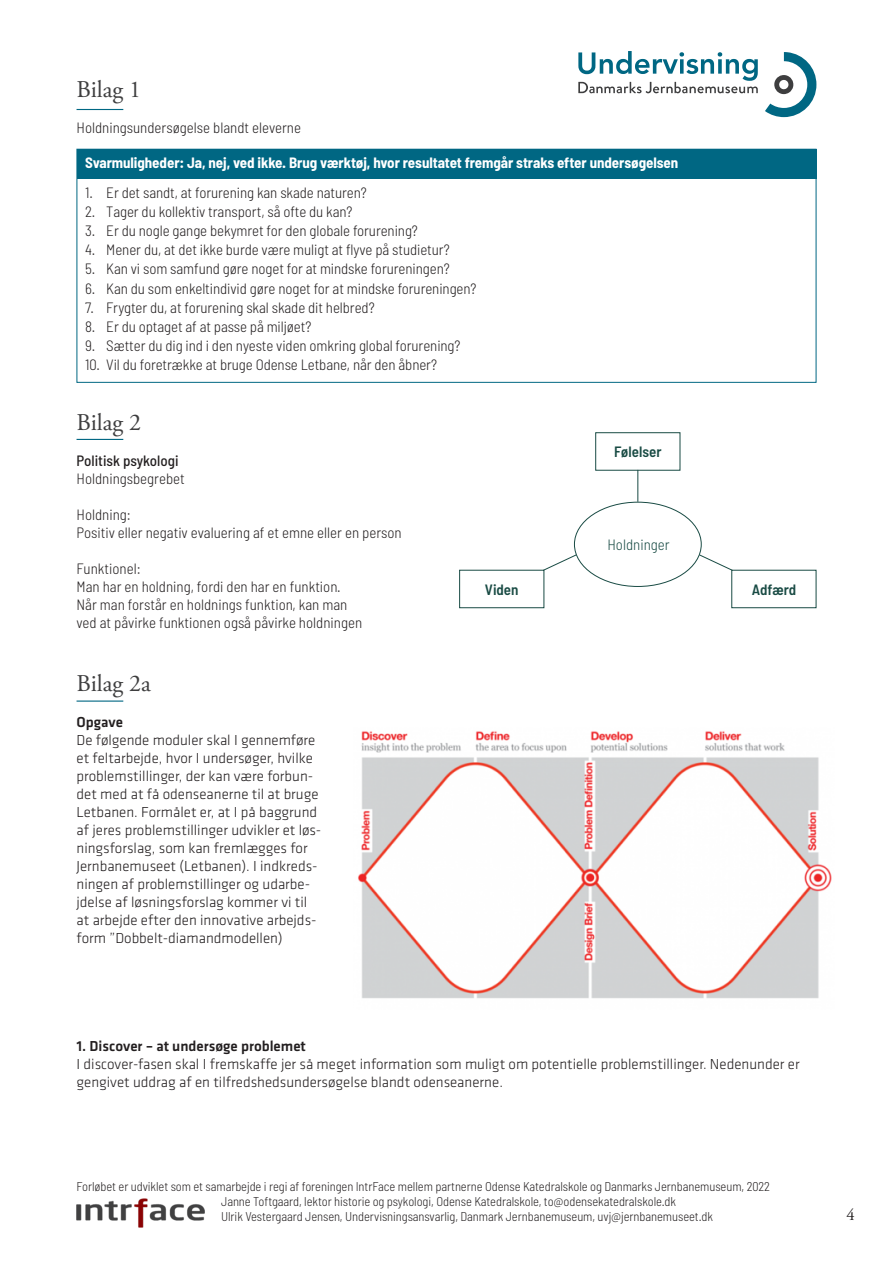
<style>
.page{position:relative;width:893px;height:1263px;background:#fff}
.page>*{position:absolute;margin:0;border:0;box-sizing:border-box;transform-origin:0 0}
.t1{font:24px "Adobe Garamond Pro";color:#3e3e3f}
.t2{font:16.5px "Adobe Garamond Pro";color:#231f20}
.t3{font:300 semi-condensed 15px "Barlow";letter-spacing:-.005em;color:#231f20}
.t4{font:300 15px/18px "Klavika";color:#231f20}
.t5{font:700 semi-condensed 15px "Barlow";letter-spacing:-.005em;color:#fff}
.t6{font:500 15px "Klavika";color:#231f20}
.t7{font:600 semi-condensed 15px "Barlow";color:#194b44}
.t8{font:500 semi-condensed 15px "Barlow";color:#231f20}
.t9{font:300 semi-condensed 15px "Barlow";color:#194b44}
.t10{font:300 semi-condensed 12.75px "Barlow";letter-spacing:-.005em;color:#231f20}
</style>
<div class="page">
<div style="left:595px;top:432px;width:85px;height:39px;border:1px solid #194b44"></div>
<div style="left:459px;top:570px;width:85px;height:38px;border:1px solid #194b44"></div>
<div style="left:731px;top:570px;width:85px;height:38px;border:1px solid #194b44"></div>
<svg style="left:765px;top:52px;width:51px;height:65px"></svg>
<svg style="left:578px;top:51px;width:180px;height:42px"></svg>
<hr style="left:77px;top:109px;width:46px;height:1px;background:#006783">
<hr style="left:77px;top:700px;width:46px;height:2px;background:#006783">
<hr style="left:77px;top:439px;width:46px;height:1px;background:#006783">
<div style="left:77px;top:149px;width:739px;height:30px;background:#006783"></div>
<div style="left:77px;top:149px;width:739px;height:234px;border:1px solid #006783"></div>
<img style="left:358px;top:731px;width:474px;height:267px">
<hr style="left:637px;top:470px;width:1px;height:32px;background:#194b44">
<svg style="left:698px;top:554px;width:35px;height:17px"></svg>
<svg style="left:542px;top:554px;width:35px;height:17px"></svg>
<img style="left:77px;top:1198px;width:128px;height:30px">
<p class="t1" style="left:77px;top:75px;width:66px">Bilag 1</p>
<p class="t3" style="left:77px;top:118px;width:226px">Holdningsundersøgelse blandt eleverne</p>
<p class="t5" style="left:85px;top:153px;width:595px">Svarmuligheder: Ja, nej, ved ikke. Brug værktøj, hvor resultatet fremgår straks efter undersøgelsen</p>
<p class="t3" style="left:85px;top:183px;width:283px">1. Er det sandt, at forurening kan skade naturen?</p>
<p class="t3" style="left:85px;top:202px;width:269px">2. Tager du kollektiv transport, så ofte du kan?</p>
<p class="t3" style="left:85px;top:221px;width:334px">3. Er du nogle gange bekymret for den globale forurening?</p>
<p class="t3" style="left:85px;top:241px;width:366px">4. Mener du, at det ikke burde være muligt at flyve på studietur?</p>
<p class="t3" style="left:85px;top:260px;width:366px">5. Kan vi som samfund gøre noget for at mindske forureningen?</p>
<p class="t3" style="left:85px;top:279px;width:393px">6. Kan du som enkeltindivid gøre noget for at mindske forureningen?</p>
<p class="t3" style="left:85px;top:298px;width:291px">7. Frygter du, at forurening skal skade dit helbred?</p>
<p class="t3" style="left:85px;top:317px;width:228px">8. Er du optaget af at passe på miljøet?</p>
<p class="t3" style="left:85px;top:336px;width:377px">9. Sætter du dig ind i den nyeste viden omkring global forurening?</p>
<p class="t3" style="left:85px;top:355px;width:354px">10. Vil du foretrække at bruge Odense Letbane, når den åbner?</p>
<p class="t1" style="left:77px;top:408px;width:66px">Bilag 2</p>
<p class="t8" style="left:77px;top:451px;width:103px">Politisk psykologi</p>
<p class="t3" style="left:77px;top:469px;width:110px">Holdningsbegrebet</p>
<p class="t3" style="left:77px;top:505px;width:56px">Holdning:</p>
<p class="t3" style="left:77px;top:523px;width:327px">Positiv eller negativ evaluering af et emne eller en person</p>
<p class="t3" style="left:77px;top:559px;width:66px">Funktionel:</p>
<p class="t3" style="left:77px;top:577px;width:266px">Man har en holdning, fordi den har en funktion.</p>
<p class="t3" style="left:77px;top:595px;width:272px">Når man forstår en holdnings funktion, kan man</p>
<p class="t3" style="left:77px;top:613px;width:287px">ved at påvirke funktionen også påvirke holdningen</p>
<p class="t1" style="left:77px;top:669px;width:76px">Bilag 2a</p>
<p class="t6" style="left:77px;top:712px;width:48px">Opgave</p>
<p class="t4" style="left:77px;top:731px;width:246px">De følgende moduler skal I gennemføre et feltarbejde, hvor I undersøger, hvilke problemstillinger, der kan være forbun&shy;det med at få odenseanerne til at bruge Letbanen. Formålet er, at I på baggrund af jeres problemstillinger udvikler et løs-</p>
<p class="t4" style="left:77px;top:839px;width:243px">ningsforslag, som kan fremlægges for Jernbanemuseet (Letbanen). I indkreds&shy;ningen af problemstillinger og udarbe&shy;jdelse af løsningsforslag kommer vi til</p>
<p class="t4" style="left:77px;top:911px;width:241px">at arbejde efter den innovative arbejds&shy;form ”Dobbelt-diamandmodellen)</p>
<p class="t7" style="left:614px;top:442px;width:49px">Følelser</p>
<p class="t9" style="left:607px;top:535px;width:64px">Holdninger</p>
<p class="t7" style="left:485px;top:580px;width:35px">Viden</p>
<p class="t7" style="left:752px;top:580px;width:46px">Adfærd</p>
<p class="t6" style="left:77px;top:1036px;width:231px">1. Discover – at undersøge problemet</p>
<p class="t4" style="left:77px;top:1055px;width:725px">I discover-fasen skal I fremskaffe jer så meget information som muligt om potentielle problemstillinger. Nedenunder er gengivet uddrag af en tilfredshedsundersøgelse blandt odenseanerne.</p>
<p class="t10" style="left:77px;top:1178px;width:695px">Forløbet er udviklet som et samarbejde i regi af foreningen IntrFace mellem partnerne Odense Katedralskole og Danmarks Jernbanemuseum, 2022</p>
<p class="t10" style="left:221px;top:1193px;width:456px">Janne Toftgaard, lektor historie og psykologi, Odense Katedralskole, to@odensekatedralskole.dk</p>
<p class="t10" style="left:221px;top:1208px;width:493px">Ulrik Vestergaard Jensen, Undervisningsansvarlig, Danmark Jernbanemuseum, uvj@jernbanemuseet.dk</p>
<p class="t2" style="left:846px;top:1204px;width:10px">4</p>
</div>
